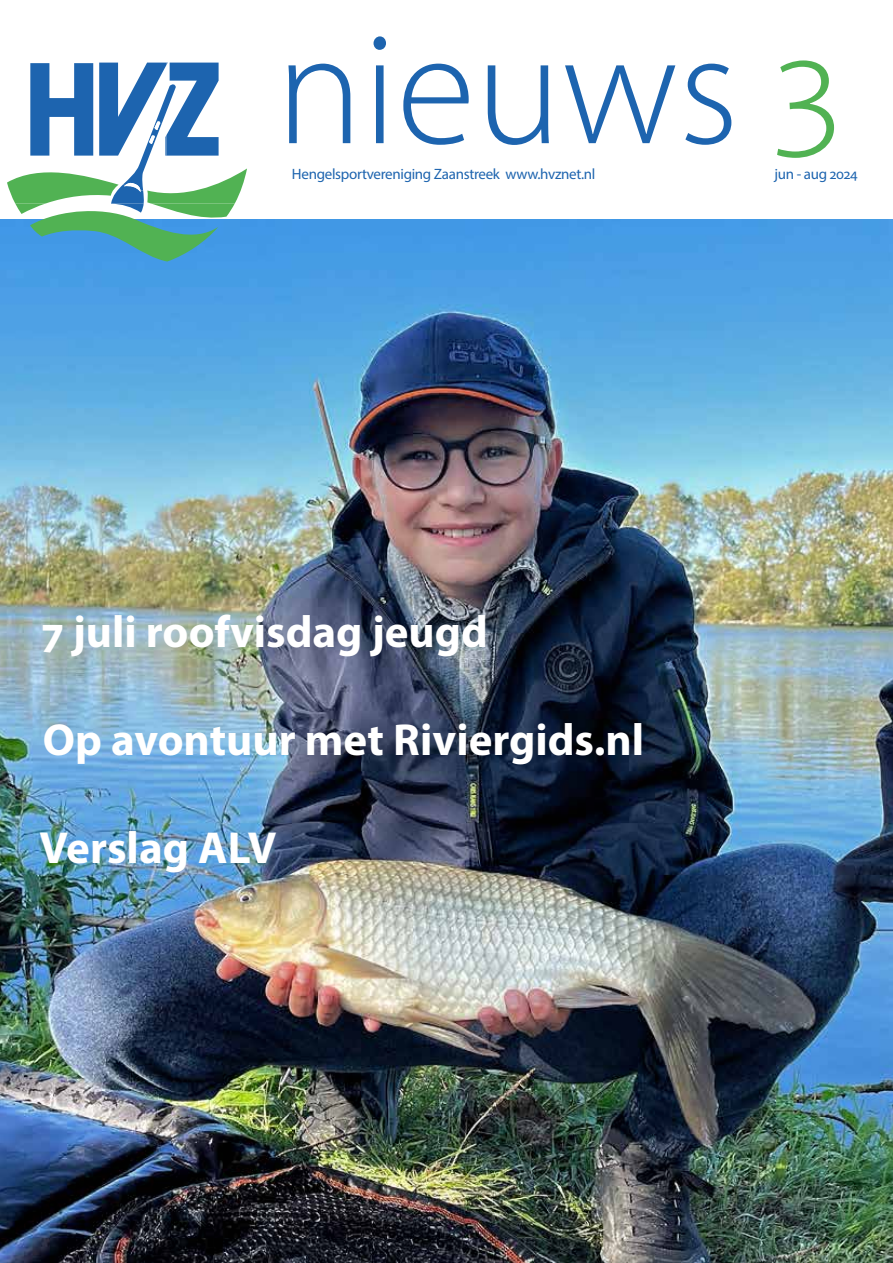
<style>
.page{position:relative;width:893px;height:1263px;background:#fff}
.page>*{position:absolute;margin:0;border:0;box-sizing:border-box;transform-origin:0 0}
.t1{font:300 162px "Myriad Pro";color:#1d64af}
.t2{font:300 162px "Myriad Pro";color:#51b253}
.t3{font:700 45px "Myriad Pro";color:#fff}
.t4{font:15px "Myriad Pro";letter-spacing:-.02em;color:#1d64af}
</style>
<div class="page">
<img style="left:0;top:220px;width:893px;height:1043px">
<svg style="left:7px;top:63px;width:240px;height:198px"></svg>
<h1 class="t1" style="left:276px;top:-8px;width:464px">nieuws</h1>
<p class="t4" style="left:292px;top:165px;width:305px">Hengelsportvereniging Zaanstreek www.hvznet.nl</p>
<p class="t4" style="left:774px;top:165px;width:85px">jun - aug 2024</p>
<h1 class="t2" style="left:774px;top:-11px;width:68px">3</h1>
<p class="t3" style="left:42px;top:603px;width:447px">7 juli roofvisdag jeugd</p>
<p class="t3" style="left:43px;top:711px;width:603px">Op avontuur met Riviergids.nl</p>
<p class="t3" style="left:40px;top:819px;width:238px">Verslag ALV</p>
</div>
